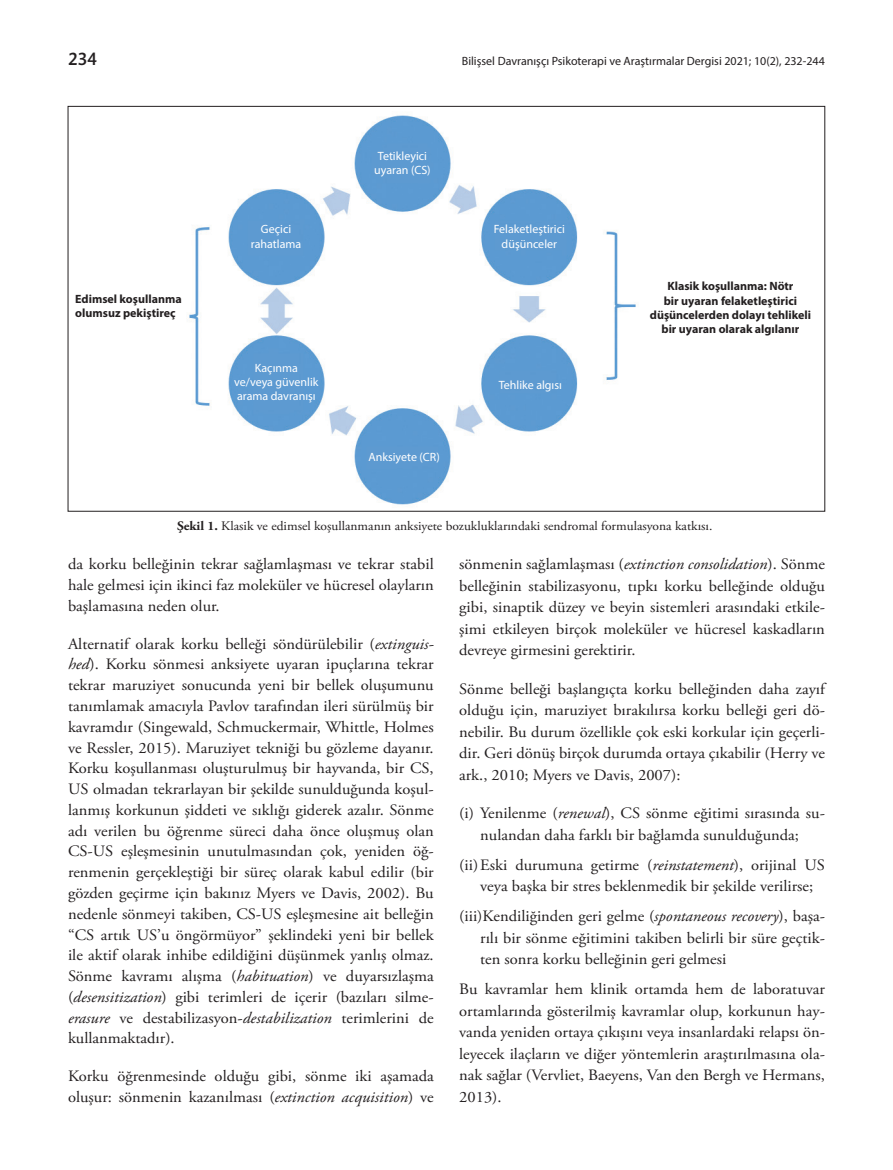
<style>
.page{position:relative;width:893px;height:1170px;background:#fff}
.page>*{position:absolute;margin:0;border:0;box-sizing:border-box;transform-origin:0 0}
.t1{font:500 18px "Mundo Sans Std";color:#231f20}
.t2{font:15.9px/20.7px "Adobe Garamond Pro";color:#231f20;text-align:justify;scale:1.04 1}
.t3{font:12.9px "Adobe Garamond Pro";color:#231f20;scale:1.04 1}
.t4{font:700 12px/14.4px "Myriad Pro";color:#231f20}
.t5{font:12px/14.4px "Myriad Pro";color:#fff;text-align:center}
.t6{font:12px "Myriad Pro";color:#231f20}
.s1{font-weight:700}
.s2{font-style:italic}
</style>
<div class="page">
<img style="left:189px;top:115px;width:447px;height:390px">
<p class="t1" style="left:68px;top:49px;width:30px">234</p>
<p class="t6" style="left:462px;top:53px;width:365px">Bilişsel Davranışçı Psikoterapi ve Araştırmalar Dergisi 2021; 10(2), 232-244</p>
<p class="t4" style="left:75px;top:291px;width:108px">Edimsel koşullanma olumsuz pekiştireç</p>
<p class="t5" style="left:251px;top:222px;width:52px">Geçici rahatlama</p>
<p class="t5" style="left:234px;top:360px;width:86px">Kaçınma ve/veya güvenlik arama davranışı</p>
<p class="t5" style="left:374px;top:148px;width:58px;text-align:left">Tetikleyici uyaran (CS)</p>
<p class="t5" style="left:368px;top:449px;width:73px">Anksiyete (CR)</p>
<p class="t5" style="left:494px;top:222px;width:73px">Felaketleştirici düşünceler</p>
<p class="t5" style="left:499px;top:377px;width:65px">Tehlike algısı</p>
<p class="t4" style="left:650px;top:278px;width:163px;text-align:center">Klasik koşullanma: Nötr<br>bir uyaran felaketleştirici düşüncelerden dolayı tehlikeli bir uyaran olarak algılanır</p>
<p class="t3" style="left:177px;top:518px;width:516px"><span class="s1">Şekil 1.</span> Klasik ve edimsel koşullanmanın anksiyete bozukluklarındaki sendromal formulasyona katkısı.</p>
<p class="t2" style="left:68px;top:554px;width:353px">da korku belleğinin tekrar sağlamlaşması ve tekrar stabil hale gelmesi için ikinci faz moleküler ve hücresel olayların başlamasına neden olur.</p>
<p class="t2" style="left:68px;top:633px;width:353px">Alternatif olarak korku belleği söndürülebilir (<span class="s2">extinguis&shy;hed</span>). Korku sönmesi anksiyete uyaran ipuçlarına tekrar tekrar maruziyet sonucunda yeni bir bellek oluşumunu tanımlamak amacıyla Pavlov tarafından ileri sürülmüş bir kavramdır (Singewald, Schmuckermair, Whittle, Holmes ve Ressler, 2015). Maruziyet tekniği bu gözleme dayanır.<br>Korku koşullanması oluşturulmuş bir hayvanda, bir CS, US olmadan tekrarlayan bir şekilde sunulduğunda koşul&shy;lanmış korkunun şiddeti ve sıklığı giderek azalır. Sönme adı verilen bu öğrenme süreci daha önce oluşmuş olan CS-US eşleşmesinin unutulmasından çok, yeniden öğ&shy;renmenin gerçekleştiği bir süreç olarak kabul edilir (bir gözden geçirme için bakınız Myers ve Davis, 2002). Bu nedenle sönmeyi takiben, CS-US eşleşmesine ait belleğin “CS artık US’u öngörmüyor” şeklindeki yeni bir bellek ile aktif olarak inhibe edildiğini düşünmek yanlış olmaz.<br>Sönme kavramı alışma (<span class="s2">habituation</span>) ve duyarsızlaşma (<span class="s2">desensitization</span>) gibi terimleri de içerir (bazıları silme&shy;<span class="s2">erasure</span> ve destabilizasyon-<span class="s2">destabilization</span> terimlerini de kullanmaktadır).</p>
<p class="t2" style="left:68px;top:1066px;width:353px">Korku öğrenmesinde olduğu gibi, sönme iki aşamada oluşur: sönmenin kazanılması (<span class="s2">extinction acquisition</span>) ve</p>
<p class="t2" style="left:459px;top:554px;width:353px;line-height:21.5px">sönmenin sağlamlaşması (<span class="s2">extinction consolidation</span>). Sönme belleğinin stabilizasyonu, tıpkı korku belleğinde olduğu gibi, sinaptik düzey ve beyin sistemleri arasındaki etkile&shy;şimi etkileyen birçok moleküler ve hücresel kaskadların devreye girmesini gerektirir.</p>
<p class="t2" style="left:459px;top:678px;width:353px;line-height:21.5px">Sönme belleği başlangıçta korku belleğinden daha zayıf olduğu için, maruziyet bırakılırsa korku belleği geri dö&shy;nebilir. Bu durum özellikle çok eski korkular için geçerli&shy;dir. Geri dönüş birçok durumda ortaya çıkabilir (Herry ve ark., 2010; Myers ve Davis, 2007):</p>
<p class="t2" style="left:459px;top:803px;width:353px;line-height:21.5px;text-align:center">(i) Yenilenme (<span class="s2">renewal</span>), CS sönme eğitimi sırasında su&shy;nulandan daha farklı bir bağlamda sunulduğunda;</p>
<p class="t2" style="left:459px;top:854px;width:353px;line-height:21.5px;text-align:center">(ii)Eski durumuna getirme (<span class="s2">reinstatement</span>), orijinal US veya başka bir stres beklenmedik bir şekilde verilirse;</p>
<p class="t2" style="left:480px;top:906px;width:333px;line-height:21.5px;text-indent:-21px">(iii)Kendiliğinden geri gelme (<span class="s2">spontaneous recovery</span>), başa&shy;rılı bir sönme eğitimini takiben belirli bir süre geçtik&shy;ten sonra korku belleğinin geri gelmesi</p>
<p class="t2" style="left:459px;top:979px;width:353px;line-height:21.5px">Bu kavramlar hem klinik ortamda hem de laboratuvar ortamlarında gösterilmiş kavramlar olup, korkunun hay&shy;vanda yeniden ortaya çıkışını veya insanlardaki relapsı ön&shy;leyecek ilaçların ve diğer yöntemlerin araştırılmasına ola&shy;nak sağlar (Vervliet, Baeyens, Van den Bergh ve Hermans, 2013).</p>
</div>
